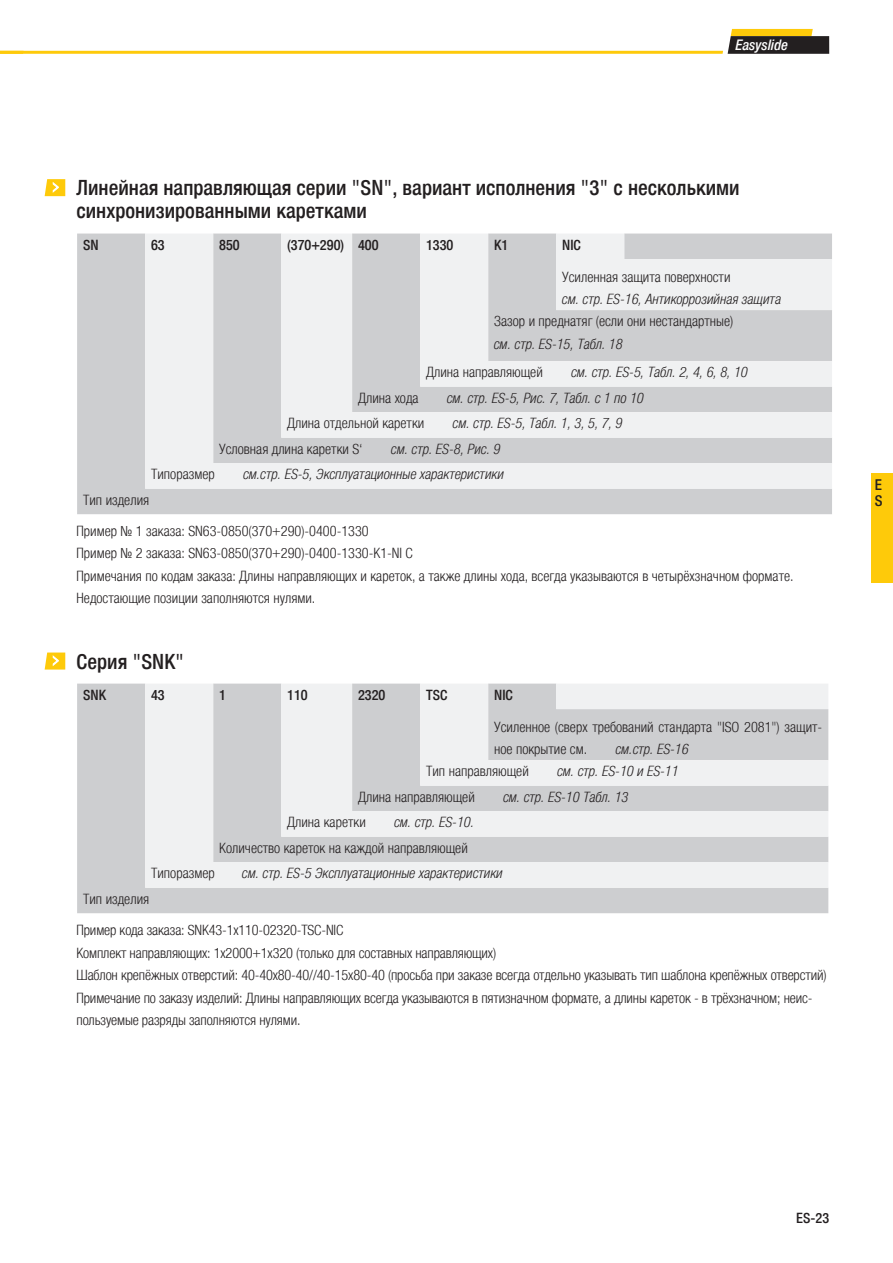
<style>
.page{position:relative;width:893px;height:1263px;background:#fff}
.page>*{position:absolute;margin:0;border:0;box-sizing:border-box;transform-origin:0 0}
.t1{font:500 condensed 21px/22.5px "Helvetica Neue LTCYR";color:#231f20}
.t2{font:500 condensed 15px/16.6px "Helvetica Neue LT Std";color:#231f20}
.t3{font:italic 500 condensed 14.55px "Helvetica Neue LTCYR";color:#fff}
.t4{font:300 condensed 14.25px/22.5px "Helvetica Neue LTCYR";color:#231f20}
.t5{font:italic 300 condensed 14.25px "Helvetica Neue LTCYR";color:#231f20}
.t6{font:500 condensed 14.25px "Helvetica Neue LTCYR";color:#231f20}
</style>
<div class="page">
<div style="left:872px;top:473px;width:21px;height:110px;background:#feca0a"></div>
<svg style="left:0;top:29px;width:830px;height:25px"></svg>
<div style="left:77px;top:234px;width:755px;height:280px;background:#cdced0"></div>
<svg style="left:145px;top:234px;width:687px;height:255px;fill:#f0f1f2"></svg>
<svg style="left:45px;top:179px;width:20px;height:17px"></svg>
<div style="left:77px;top:684px;width:751px;height:229px;background:#cdced0"></div>
<svg style="left:145px;top:684px;width:683px;height:204px;fill:#f0f1f2"></svg>
<svg style="left:45px;top:652px;width:20px;height:17px"></svg>
<p class="t3" style="left:736px;top:37px;width:54px">Easyslide</p>
<h1 class="t1" style="left:77px;top:177px;width:665px">Линейная направляющая серии "SN", вариант исполнения "3" с несколькими синхронизированными каретками</h1>
<p class="t6" style="left:83px;top:237px;width:17px">SN</p>
<p class="t6" style="left:151px;top:237px;width:15px">63</p>
<p class="t6" style="left:219px;top:237px;width:22px">850</p>
<p class="t6" style="left:287px;top:237px;width:93px">(370+290) 400</p>
<p class="t6" style="left:426px;top:237px;width:29px">1330</p>
<p class="t6" style="left:494px;top:237px;width:16px">K1</p>
<p class="t6" style="left:562px;top:237px;width:20px">NIC</p>
<p class="t4" style="left:562px;top:265px;width:170px">Усиленная защита поверхности</p>
<p class="t5" style="left:562px;top:291px;width:221px">см. стр. ES-16, Антикоррозийная защита</p>
<p class="t4" style="left:494px;top:310px;width:241px">Зазор и преднатяг (если они нестандартные)</p>
<p class="t5" style="left:494px;top:336px;width:130px">см. стр. ES-15, Табл. 18</p>
<p class="t4" style="left:426px;top:361px;width:118px">Длина направляющей</p>
<p class="t5" style="left:571px;top:365px;width:178px">см. стр. ES-5, Табл. 2, 4, 6, 8, 10</p>
<p class="t4" style="left:358px;top:387px;width:62px">Длина хода</p>
<p class="t5" style="left:447px;top:390px;width:198px">см. стр. ES-5, Рис. 7, Табл. c 1 по 10</p>
<p class="t4" style="left:287px;top:412px;width:139px">Длина отдельной каретки</p>
<p class="t5" style="left:453px;top:416px;width:171px">см. стр. ES-5, Табл. 1, 3, 5, 7, 9</p>
<p class="t4" style="left:219px;top:438px;width:145px">Условная длина каретки S‘</p>
<p class="t5" style="left:391px;top:441px;width:111px">см. стр. ES-8, Рис. 9</p>
<p class="t4" style="left:151px;top:463px;width:65px">Типоразмер</p>
<p class="t5" style="left:243px;top:467px;width:262px">см.стр. ES-5, Эксплуатационные характеристики</p>
<p class="t4" style="left:77px;top:485px;width:294px;line-height:30.9px;text-indent:7px">Тип изделия<br>Пример № 1 заказа: SN63-0850(370+290)-0400-1330</p>
<p class="t4" style="left:77px;top:542px;width:718px">Пример № 2 заказа: SN63-0850(370+290)-0400-1330-K1-NI C<br>Примечания по кодам заказа: Длины направляющих и кареток, а также длины хода, всегда указываются в четырёхзначном формате.<br>Недостающие позиции заполняются нулями.</p>
<h1 class="t1" style="left:77px;top:650px;width:109px">Серия "SNK"</h1>
<p class="t6" style="left:83px;top:687px;width:24px">SNK</p>
<p class="t6" style="left:151px;top:687px;width:15px">43</p>
<p class="t6" style="left:219px;top:687px;width:8px">1</p>
<p class="t6" style="left:287px;top:687px;width:22px">110</p>
<p class="t6" style="left:358px;top:687px;width:29px">2320</p>
<p class="t6" style="left:426px;top:687px;width:23px">TSC</p>
<p class="t6" style="left:494px;top:687px;width:20px">NIC</p>
<p class="t4" style="left:494px;top:715px;width:330px">Усиленное (сверх требований стандарта "ISO 2081") защит&shy;ное покрытие см.</p>
<p class="t5" style="left:616px;top:741px;width:75px">см.стр. ES-16</p>
<p class="t4" style="left:426px;top:760px;width:104px">Тип направляющей</p>
<p class="t5" style="left:557px;top:764px;width:123px">см. стр. ES-10 и ES-11</p>
<p class="t4" style="left:358px;top:786px;width:118px">Длина направляющей</p>
<p class="t5" style="left:503px;top:789px;width:127px">см. стр. ES-10 Табл. 13</p>
<p class="t4" style="left:287px;top:811px;width:80px">Длина каретки</p>
<p class="t5" style="left:394px;top:815px;width:82px">см. стр. ES-10.</p>
<p class="t4" style="left:219px;top:837px;width:250px">Количество кареток на каждой направляющей</p>
<p class="t4" style="left:151px;top:862px;width:65px">Типоразмер</p>
<p class="t5" style="left:242px;top:866px;width:262px">см. стр. ES-5 Эксплуатационные характеристики</p>
<p class="t4" style="left:77px;top:883px;width:268px;line-height:31.2px;text-indent:7px">Тип изделия<br>Пример кода заказа: SNK43-1x110-02320-TSC-NIC</p>
<p class="t4" style="left:77px;top:942px;width:752px">Комплект направляющих: 1x2000+1x320 (только для составных направляющих)<br>Шаблон крепёжных отверстий: 40-40x80-40//40-15x80-40 (просьба при заказе всегда отдельно указывать тип шаблона крепёжных отверстий)<br>Примечание по заказу изделий: Длины направляющих всегда указываются в пятизначном формате, а длины кареток - в трёхзначном; неис&shy;пользуемые разряды заполняются нулями.</p>
<p class="t2" style="left:875px;top:476px;width:9px">E<br>S</p>
<p class="t6" style="left:796px;top:1210px;width:34px">ES-23</p>
</div>
